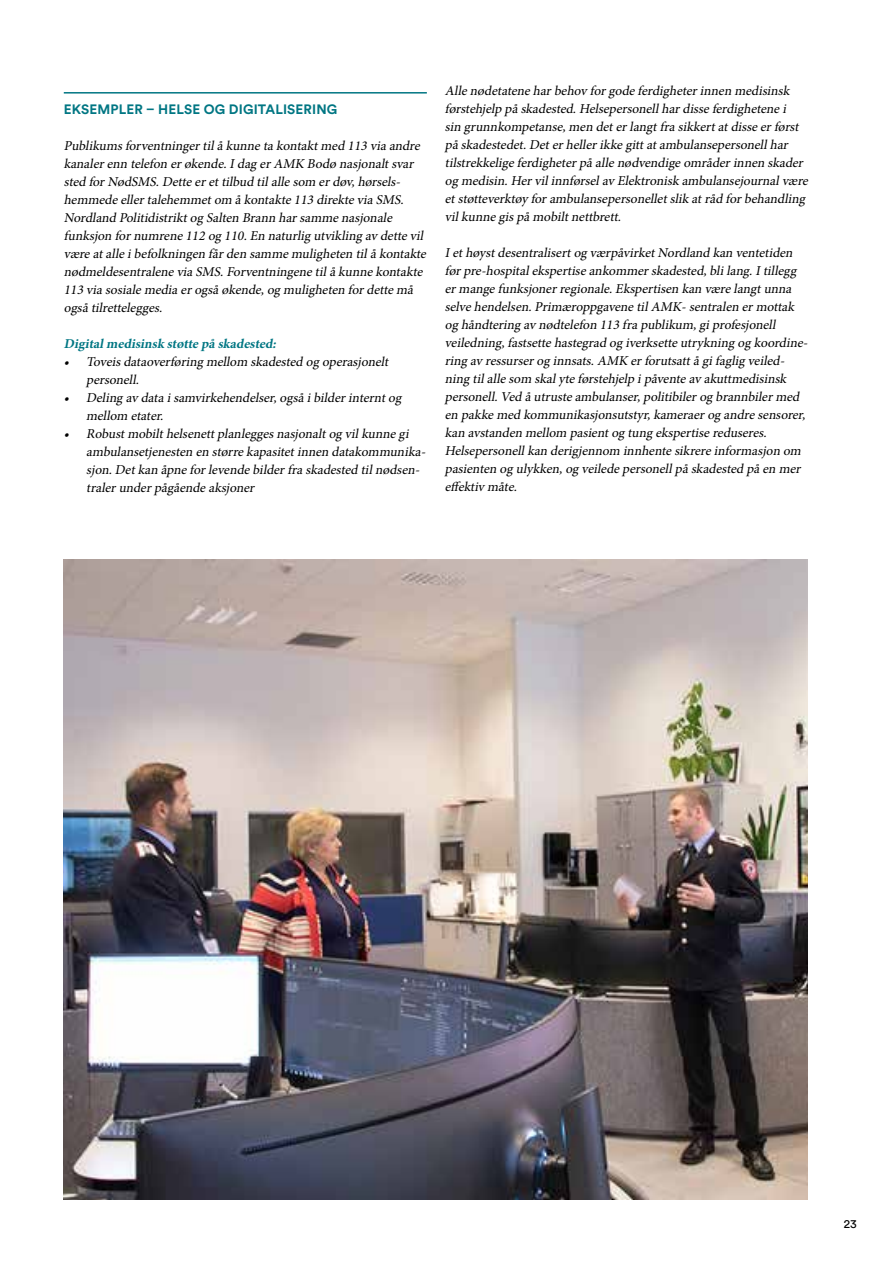
<style>
.page{position:relative;width:893px;height:1263px;background:#fff}
.page>*{position:absolute;margin:0;border:0;box-sizing:border-box;transform-origin:0 0}
.t1{font:italic 13.5px/18px "Minion Pro";letter-spacing:-.01em;color:#000}
.t2{font:italic 700 13.5px "Minion Pro";color:#007683}
.t3{font:700 13.5px "Circular Std";letter-spacing:.01em;color:#007683}
.t4{font:12px "Circular Std";color:#000}
</style>
<div class="page">
<hr style="left:64px;top:92px;width:363px;height:2px;background:#007683">
<img style="left:64px;top:560px;width:744px;height:639px">
<p class="t3" style="left:64px;top:101px;width:275px">EKSEMPLER – HELSE OG DIGITALISERING</p>
<p class="t1" style="left:64px;top:137px;width:367px">Publikumsforventningertilåkunnetakontaktmed 113 viaandre kanalerenn telefon erøkende.Idag erAMK Bodø nasj onaltsvar sted forNødSMS.Detteerettilbud tilallesom erdøv,hørsels&shy;hemmedeellertalehemmetom åkontakte113 direkteviaSMS.<br>Nordland Politidistriktog Salten Brann harsammenasj onale funksj on fornumrene112 og 110.En naturlig utvikling av dettevil væreatalleibefolkningen fården sammemuligheten tilåkontakte nødmeldesentraleneviaSMS.Forventningenetilåkunnekontakte 113 viasosialemediaerogsåøkende,og muligheten fordettemå ogsåtilrettelegges.</p>
<p class="t2" style="left:64px;top:334px;width:217px">Digitalmedisinsk støttepå skadested:</p>
<p class="t1" style="left:86px;top:353px;width:307px;text-indent:-23px">• Toveisdataoverføring mellom skadested og operasj onelt personell.</p>
<p class="t1" style="left:86px;top:389px;width:320px;text-indent:-23px">• Deling av dataisamvirkehendelser,ogsåibilderinterntog mellom etater.</p>
<p class="t1" style="left:86px;top:425px;width:344px;text-indent:-23px">• Robustmobilthelsenettplanleggesnasj onaltog vilkunnegi ambulansetj enesten en størrekapasitetinnen datakommunika&shy;sj on.Detkan åpneforlevendebilderfraskadested tilnødsen&shy;tralerunderpågåendeaksj oner</p>
<p class="t1" style="left:445px;top:82px;width:368px">Allenødetateneharbehov forgodeferdigheterinnen medisinsk førstehj elp påskadested.Helsepersonellhardisseferdighetenei sin grunnkompetanse,men deterlangtfrasikkertatdisseerførst påskadestedet.Deterhellerikkegittatambulansepersonellhar tilstrekkeligeferdigheterpåallenødvendigeområderinnen skader og medisin.Hervilinnførselav Elektronisk ambulansej ournalvære etstøtteverktøy forambulansepersonelletslik atråd forbehandling vilkunnegispåmobiltnettbrett.</p>
<p class="t1" style="left:445px;top:244px;width:367px">Iethøystdesentralisertog værpåvirketNordland kan ventetiden førpre-hospitalekspertiseankommerskadested,blilang.Itillegg ermangefunksj onerregionale.Ekspertisen kan værelangtunna selvehendelsen.PrimæroppgavenetilAMK-sentralen ermottak og håndtering av nødtelefon 113 frapublikum,giprofesj onell veiledning,fastsettehastegrad og iverksetteutrykning og koordine&shy;ring av ressurserog innsats.AMK erforutsattågifaglig veiled&shy;ning tilallesom skalyteførstehj elp ipåventeav akuttmedisinsk personell.Ved åutrusteambulanser,politibilerog brannbilermed en pakkemed kommunikasj onsutstyr,kameraerog andresensorer, kan avstanden mellom pasientog tung ekspertisereduseres.<br>Helsepersonellkan derigj ennom innhentesikrereinformasj on om pasienten og ulykken,og veiledepersonellpåskadested påen mer effektiv måte.</p>
<p class="t4" style="left:844px;top:1216px;width:14px">23</p>
</div>
